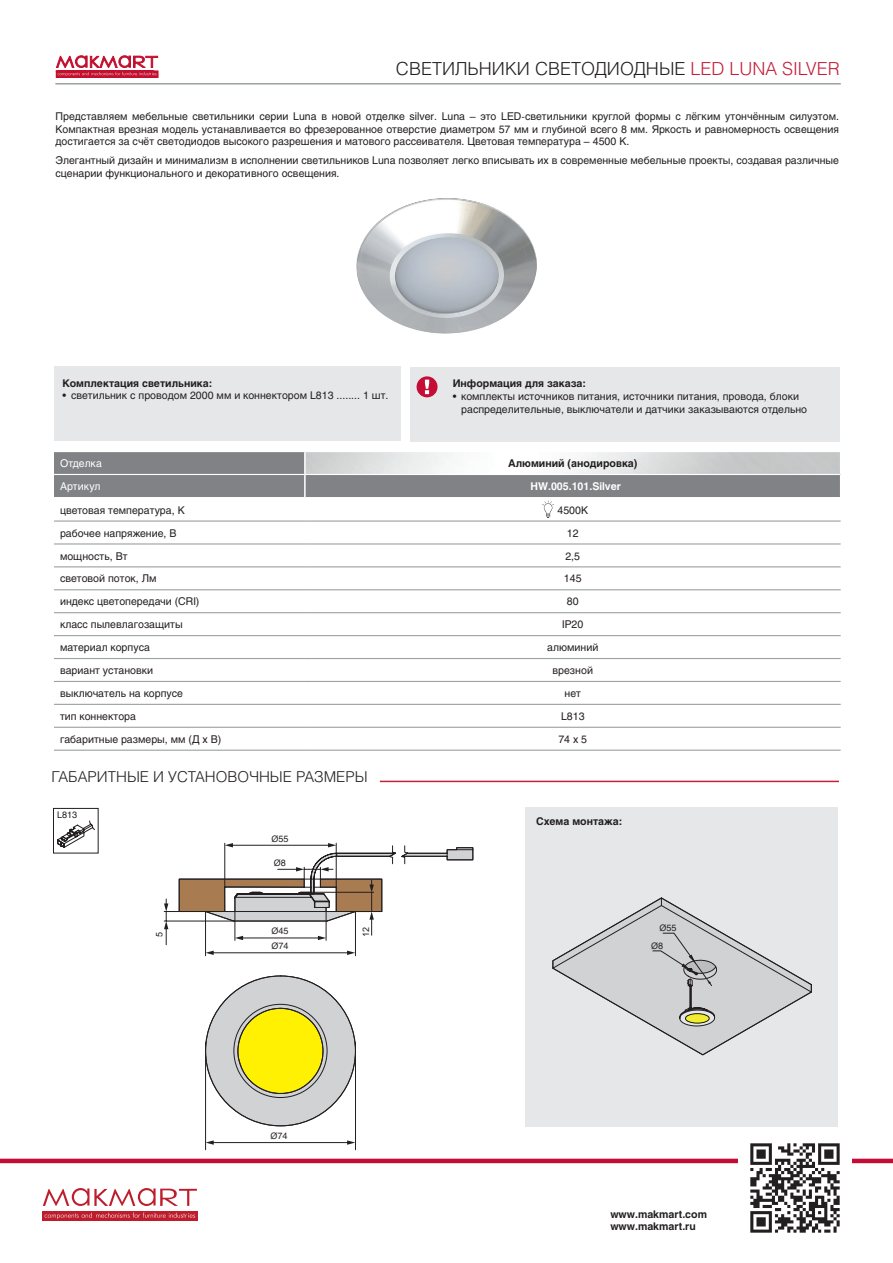
<style>
.page{position:relative;width:893px;height:1263px;background:#fff}
.page>*{position:absolute;margin:0;border:0;box-sizing:border-box;transform-origin:0 0}
.t1{font:300 18px "Helios";color:#231f20}
.t2{font:300 15px "Helios";color:#231f20}
.артикулы{font:10.65px/12.6px "Helios";color:#231f20;text-align:justify}
.артикулы-2{font:700 10.65px "Helios";color:#231f20}
.артикулы-3{font:700 10.65px "Helios";color:#fff}
.артикулы-4{font:10.65px "Helios";color:#fff}
.t3{font:10.5px/12.6px "Helios";color:#231f20}
.t4{font:700 10.5px/12.6px "Helios";color:#231f20}
.схемы{font:9.15px "Helios";color:#231f20}
.схемы-2{font:9px "Helios";color:#231f20}
.схемы-3{font:9px "Arial";color:#231f20}
.s1{color:#c51f3c}
.s2{font-family:"Arial"}
.s3{font-family:"Helios"}
</style>
<div class="page">
<div style="left:42px;top:1211px;width:156px;height:10px;background:#be1d2c"></div>
<svg style="left:45px;top:1212px;width:150px;height:7px"></svg>
<svg style="left:43px;top:1188px;width:154px;height:18px"></svg>
<hr style="left:0;top:1159px;width:893px;height:4px;background:#c40c37">
<img style="left:738px;top:1143px;width:113px;height:90px">
<div style="left:56px;top:71px;width:102px;height:7px;border:1px solid #c3102f"></div>
<svg style="left:56px;top:56px;width:102px;height:20px"></svg>
<hr style="left:55px;top:83px;width:786px;height:2px;background:#9ba1a4">
<svg style="left:205px;top:956px;width:151px;height:171px"></svg>
<hr style="left:355px;top:911px;width:1px;height:45px;background:#231f20">
<hr style="left:205px;top:911px;width:1px;height:45px;background:#231f20">
<hr style="left:212px;top:1142px;width:137px;height:1px;background:#231f20">
<svg style="left:347px;top:1140px;width:8px;height:5px"></svg>
<svg style="left:206px;top:1140px;width:8px;height:5px"></svg>
<hr style="left:355px;top:1042px;width:1px;height:108px;background:#231f20">
<hr style="left:205px;top:1042px;width:1px;height:108px;background:#231f20">
<svg style="left:164px;top:843px;width:310px;height:112px"></svg>
<div style="left:54px;top:366px;width:346px;height:75px;background:#e6e7e9"></div>
<div style="left:410px;top:367px;width:429px;height:75px;background:#e6e7e9"></div>
<div style="left:525px;top:807px;width:313px;height:320px;background:#e6e7e9"></div>
<img style="left:356px;top:199px;width:181px;height:135px">
<div style="left:417px;top:377px;width:20px;height:20px;background:#c40c37;border-radius:50%"></div>
<div style="left:417px;top:376px;width:21px;height:21px;border:2px solid #c40c37;border-radius:50%"></div>
<svg style="left:425px;top:380px;width:4px;height:14px"></svg>
<hr style="left:380px;top:781px;width:459px;height:1px;background:#c51f3c">
<svg style="left:542px;top:500px;width:12px;height:18px"></svg>
<svg style="left:552px;top:897px;width:260px;height:158px"></svg>
<div style="left:685px;top:1014px;width:24px;height:9px;background:#f4ed2f;border-radius:50%"></div>
<div style="left:685px;top:1013px;width:24px;height:10px;border:1px solid #141900;border-radius:50%"></div>
<div style="left:54px;top:452px;width:250px;height:45px;background:#808285"></div>
<div style="left:305px;top:474px;width:536px;height:24px;background:#808285"></div>
<hr style="left:54px;top:520px;width:251px;height:2px;background:#9ba1a4">
<hr style="left:305px;top:520px;width:536px;height:2px;background:#9ba1a4">
<hr style="left:54px;top:543px;width:251px;height:1px;background:#9ba1a4">
<hr style="left:305px;top:543px;width:536px;height:1px;background:#9ba1a4">
<hr style="left:54px;top:566px;width:251px;height:1px;background:#9ba1a4">
<hr style="left:305px;top:566px;width:536px;height:1px;background:#9ba1a4">
<hr style="left:54px;top:589px;width:251px;height:1px;background:#9ba1a4">
<hr style="left:305px;top:589px;width:536px;height:1px;background:#9ba1a4">
<hr style="left:54px;top:612px;width:251px;height:1px;background:#9ba1a4">
<hr style="left:305px;top:612px;width:536px;height:1px;background:#9ba1a4">
<hr style="left:54px;top:635px;width:251px;height:1px;background:#9ba1a4">
<hr style="left:305px;top:635px;width:536px;height:1px;background:#9ba1a4">
<hr style="left:54px;top:658px;width:251px;height:1px;background:#9ba1a4">
<hr style="left:305px;top:658px;width:536px;height:1px;background:#9ba1a4">
<hr style="left:54px;top:681px;width:251px;height:1px;background:#9ba1a4">
<hr style="left:305px;top:681px;width:536px;height:1px;background:#9ba1a4">
<hr style="left:54px;top:704px;width:251px;height:1px;background:#9ba1a4">
<hr style="left:305px;top:704px;width:536px;height:1px;background:#9ba1a4">
<hr style="left:54px;top:727px;width:251px;height:1px;background:#9ba1a4">
<hr style="left:305px;top:727px;width:536px;height:1px;background:#9ba1a4">
<hr style="left:54px;top:750px;width:251px;height:1px;background:#9ba1a4">
<hr style="left:305px;top:750px;width:536px;height:1px;background:#9ba1a4">
<hr style="left:54px;top:474px;width:251px;height:1px;background:#fff">
<hr style="left:305px;top:474px;width:535px;height:1px;background:#fff">
<hr style="left:305px;top:497px;width:536px;height:1px;background:#fff">
<hr style="left:304px;top:475px;width:2px;height:22px;background:#fff">
<svg style="left:840px;top:474px;width:1px;height:23px"></svg>
<div style="left:53px;top:808px;width:45px;height:45px;border:1px solid #231f20"></div>
<svg style="left:57px;top:821px;width:38px;height:26px"></svg>
<p class="t1" style="left:396px;top:58px;width:446px">СВЕТИЛЬНИКИ СВЕТОДИОДНЫЕ <span class="s1">LED LUNA SILVER</span></p>
<p class="артикулы" style="left:56px;top:110px;width:785px">Представляем мебельные светильники серии Luna в новой отделке silver. Luna – это LED-светильники круглой формы с лёгким утончённым силуэтом.<br>Компактная врезная модель устанавливается во фрезерованное отверстие диаметром 57 мм и глубиной всего 8 мм. Яркость и равномерность освещения достигается за счёт светодиодов высокого разрешения и матового рассеивателя. Цветовая температура – 4500 K.</p>
<p class="артикулы" style="left:56px;top:154px;width:785px">Элегантный дизайн и минимализм в исполнении светильников Luna позволяет легко вписывать их в современные мебельные проекты, создавая различные сценарии функционального и декоративного освещения.</p>
<p class="t4" style="left:63px;top:377px;width:151px">Комплектация светильника:</p>
<p class="t3" style="left:63px;top:389px;width:327px">• светильник с проводом 2000 мм и коннектором L813 ........ 1 шт.</p>
<p class="t4" style="left:453px;top:377px;width:135px">Информация для заказа:</p>
<p class="t3" style="left:461px;top:390px;width:347px;text-indent:-9px">• комплекты источников питания, источники питания, провода, блоки распределительные, выключатели и датчики заказываются отдельно</p>
<p class="артикулы-4" style="left:60px;top:457px;width:43px">Отделка</p>
<p class="артикулы-2" style="left:508px;top:457px;width:131px">Алюминий (анодировка)</p>
<p class="артикулы-4" style="left:60px;top:480px;width:42px">Артикул</p>
<p class="артикулы-3" style="left:530px;top:480px;width:92px">HW.005.101.Silver</p>
<p class="артикулы" style="left:60px;top:503px;width:126px">цветовая температура, К</p>
<p class="артикулы" style="left:557px;top:503px;width:32px">4500К</p>
<p class="артикулы" style="left:60px;top:526px;width:118px">рабочее напряжение, В</p>
<p class="артикулы" style="left:567px;top:526px;width:13px">12</p>
<p class="артикулы" style="left:60px;top:549px;width:69px">мощность, Вт</p>
<p class="артикулы" style="left:565px;top:549px;width:16px">2,5</p>
<p class="артикулы" style="left:60px;top:572px;width:98px">световой поток, Лм</p>
<p class="артикулы" style="left:564px;top:572px;width:19px">145</p>
<p class="артикулы" style="left:60px;top:595px;width:141px">индекс цветопередачи (CRI)</p>
<p class="артикулы" style="left:567px;top:595px;width:13px">80</p>
<p class="артикулы" style="left:60px;top:618px;width:124px">класс пылевлагозащиты</p>
<p class="артикулы" style="left:562px;top:618px;width:23px">IP20</p>
<p class="артикулы" style="left:60px;top:641px;width:91px">материал корпуса</p>
<p class="артикулы" style="left:547px;top:641px;width:53px">алюминий</p>
<p class="артикулы" style="left:60px;top:664px;width:95px">вариант установки</p>
<p class="артикулы" style="left:553px;top:664px;width:42px">врезной</p>
<p class="артикулы" style="left:60px;top:687px;width:125px">выключатель на корпусе</p>
<p class="артикулы" style="left:565px;top:687px;width:18px">нет</p>
<p class="артикулы" style="left:60px;top:710px;width:78px">тип коннектора</p>
<p class="артикулы" style="left:561px;top:710px;width:25px">L813</p>
<p class="артикулы" style="left:60px;top:733px;width:163px">габаритные размеры, мм (Д х В)</p>
<p class="артикулы" style="left:558px;top:733px;width:30px">74 х 5</p>
<p class="t2" style="left:52px;top:767px;width:318px">ГАБАРИТНЫЕ И УСТАНОВОЧНЫЕ РАЗМЕРЫ</p>
<p class="схемы" style="left:57px;top:809px;width:22px">L813</p>
<p class="схемы-2" style="left:271px;top:833px;width:19px"><span class="s2">Ø</span>55</p>
<p class="схемы-3" style="left:274px;top:857px;width:14px">Ø<span class="s3">8</span></p>
<p class="схемы-2" style="left:271px;top:925px;width:19px"><span class="s2">Ø</span>45</p>
<p class="схемы-2" style="left:271px;top:940px;width:19px"><span class="s2">Ø</span>74</p>
<p class="схемы-3" style="left:153px;top:937px;width:7px;rotate:-90deg">5</p>
<p class="схемы-3" style="left:360px;top:937px;width:12px;rotate:-90deg">12</p>
<p class="схемы-2" style="left:270px;top:1130px;width:19px"><span class="s2">Ø</span>74</p>
<p class="t4" style="left:536px;top:815px;width:88px">Схема монтажа:</p>
<p class="схемы-2" style="left:659px;top:923px;width:19px"><span class="s2">Ø</span>55</p>
<p class="схемы-3" style="left:651px;top:939px;width:14px">Ø<span class="s3">8</span></p>
<p class="t4" style="left:610px;top:1207px;width:98px">www.makmart.com www.makmart.ru</p>
</div>
